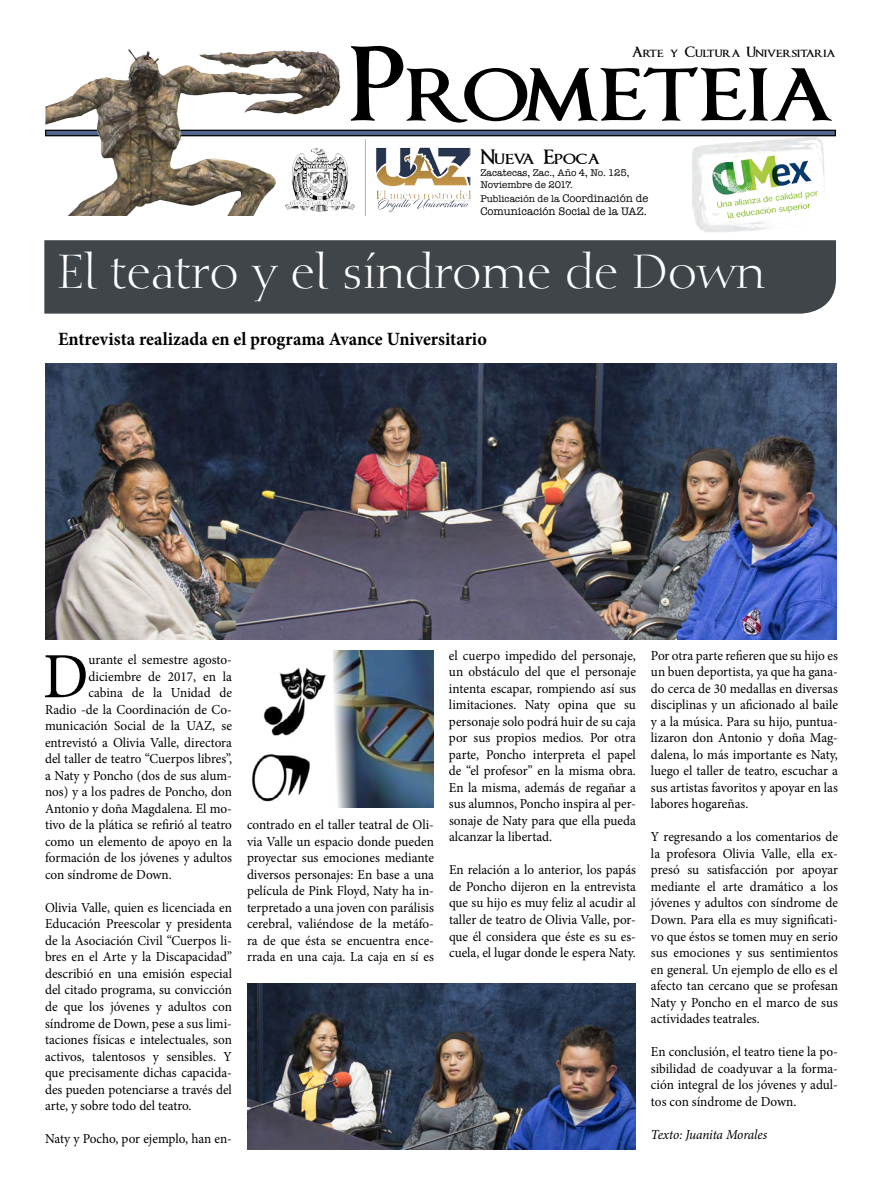
<style>
.page{position:relative;width:883px;height:1195px;background:#fff}
.page>*{position:absolute;margin:0;border:0;box-sizing:border-box;transform-origin:0 0}
.t1{font:700 90px "Imperator Small Caps";color:#000}
.t2{font:64.5px "Minion Pro";color:#000;scale:.96 1}
.t3{font:47.5px "Diotima Roman Oldstyle Figures";color:#fff;scale:.96 1}
.t4{font:700 18.75px "Minion Pro";color:#000;scale:.96 1}
.t5{font:700 17.5px "Imperator Small Caps";letter-spacing:-.025em;color:#000}
.t6{font:13.75px/16.5px "Minion Pro";color:#000;text-align:justify;scale:.96 1}
.t7{font:italic 13.75px "Minion Pro";letter-spacing:-.01em;color:#000;scale:.96 1}
.t8{font:700 12.5px "Imperator Small Caps";color:#000}
.t9{font:11.25px "American Typewriter";color:#000}
.t10{font:10px/12px "American Typewriter";color:#000}
.s1{font-size:11.25px}
</style>
<div class="page">
<img style="left:692px;top:129px;width:143px;height:103px">
<div style="left:46px;top:130px;width:789px;height:6px;background:#52658d"></div>
<div style="left:45px;top:130px;width:790px;height:6px;border:1px solid #000"></div>
<img style="left:45px;top:49px;width:298px;height:167px">
<img style="left:285px;top:140px;width:185px;height:76px">
<div style="left:44px;top:240px;width:791px;height:73px;background:#3f4549"></div>
<img style="left:45px;top:363px;width:791px;height:276px">
<img style="left:252px;top:667px;width:74px;height:135px">
<img style="left:247px;top:983px;width:388px;height:166px">
<img style="left:333px;top:650px;width:101px;height:157px">
<h1 class="t1" style="left:349px;top:44px;width:485px">Prometeia</h1>
<p class="t5" style="left:480px;top:149px;width:121px">Nueva Epoca</p>
<p class="t10" style="left:480px;top:167px;width:150px">Zacatecas, Zac., Año 4, No. 125,<br>Noviembre de 2017.</p>
<p class="t10" style="left:480px;top:192px;width:169px">Publicación de la <span class="s1">Coordinación de</span></p>
<p class="t9" style="left:480px;top:203px;width:168px">Comunicación Social de la UAZ.</p>
<p class="t8" style="left:631px;top:47px;width:205px">Arte y Cultura Universitaria</p>
<h3 class="t3" style="left:58px;top:244px;width:738px">El teatro y el síndrome de Down</h3>
<h3 class="t4" style="left:58px;top:326px;width:448px">Entrevista realizada en el programa Avance Universitario</h3>
<h2 class="t2" style="left:43px;top:633px;width:49px">D</h2>
<p class="t6" style="left:88px;top:651px;width:151px">urante el semestre agosto-</p>
<p class="t6" style="left:88px;top:668px;width:151px">diciembre de 2017, en la</p>
<p class="t6" style="left:88px;top:684px;width:151px">cabina de la Unidad de</p>
<p class="t6" style="left:45px;top:701px;width:196px">Radio -de la Coordinación de Co-</p>
<p class="t6" style="left:45px;top:717px;width:196px">municación Social de la UAZ, se</p>
<p class="t6" style="left:45px;top:734px;width:196px">entrevistó a Olivia Valle, directora</p>
<p class="t6" style="left:45px;top:750px;width:196px">del taller de teatro “Cuerpos libres”,</p>
<p class="t6" style="left:45px;top:767px;width:196px">a Naty y Poncho (dos de sus alum-</p>
<p class="t6" style="left:45px;top:783px;width:196px">nos) y a los padres de Poncho, don</p>
<p class="t6" style="left:45px;top:800px;width:196px">Antonio y doña Magdalena. El mo-</p>
<p class="t6" style="left:45px;top:816px;width:196px">tivo de la plática se refirió al teatro</p>
<p class="t6" style="left:45px;top:833px;width:196px">como un elemento de apoyo en la</p>
<p class="t6" style="left:45px;top:849px;width:196px">formación de los jóvenes y adultos</p>
<p class="t6" style="left:45px;top:866px;width:134px">con síndrome de Down.</p>
<p class="t6" style="left:45px;top:899px;width:196px">Olivia Valle, quien es licenciada en Educación Preescolar y presidenta de la Asociación Civil “Cuerpos li&shy;bres en el Arte y la Discapacidad” describió en una emisión especial del citado programa, su convicción de que los jóvenes y adultos con síndrome de Down, pese a sus limi&shy;taciones físicas e intelectuales, son activos, talentosos y sensibles. Y que precisamente dichas capacida&shy;des pueden potenciarse a través del arte, y sobre todo del teatro.</p>
<p class="t6" style="left:45px;top:1130px;width:196px">Naty y Pocho, por ejemplo, han en-</p>
<p class="t6" style="left:247px;top:816px;width:196px">contrado en el taller teatral de Oli&shy;via Valle un espacio donde pueden proyectar sus emociones mediante diversos personajes: En base a una película de Pink Floyd, Naty ha in&shy;terpretado a una joven con parálisis cerebral, valiéndose de la metáfo&shy;ra de que ésta se encuentra ence&shy;rrada en una caja. La caja en sí es</p>
<p class="t6" style="left:449px;top:647px;width:196px">el cuerpo impedido del personaje, un obstáculo del que el personaje intenta escapar, rompiendo así sus limitaciones. Naty opina que su personaje solo podrá huir de su caja por sus propios medios. Por otra parte, Poncho interpreta el papel de “el profesor” en la misma obra.<br>En la misma, además de regañar a sus alumnos, Poncho inspira al per&shy;sonaje de Naty para que ella pueda alcanzar la libertad.</p>
<p class="t6" style="left:449px;top:861px;width:196px">En relación a lo anterior, los papás de Poncho dijeron en la entrevista que su hijo es muy feliz al acudir al taller de teatro de Olivia Valle, por&shy;que él considera que éste es su es&shy;cuela, el lugar donde le espera Naty.</p>
<p class="t6" style="left:650px;top:647px;width:196px">Por otra parte refieren que su hijo es un buen deportista, ya que ha gana&shy;do cerca de 30 medallas en diversas disciplinas y un aficionado al baile y a la música. Para su hijo, puntua&shy;lizaron don Antonio y doña Mag&shy;dalena, lo más importante es Naty, luego el taller de teatro, escuchar a sus artistas favoritos y apoyar en las labores hogareñas.</p>
<p class="t6" style="left:650px;top:828px;width:196px">Y regresando a los comentarios de la profesora Olivia Valle, ella ex&shy;presó su satisfacción por apoyar mediante el arte dramático a los jóvenes y adultos con síndrome de Down. Para ella es muy significati&shy;vo que éstos se tomen muy en serio sus emociones y sus sentimientos en general. Un ejemplo de ello es el afecto tan cercano que se profesan Naty y Poncho en el marco de sus actividades teatrales.</p>
<p class="t6" style="left:650px;top:1043px;width:196px">En conclusión, el teatro tiene la po&shy;sibilidad de coadyuvar a la forma&shy;ción integral de los jóvenes y adul&shy;tos con síndrome de Down.</p>
<p class="t7" style="left:650px;top:1124px;width:122px">Texto: Juanita Morales</p>
</div>
